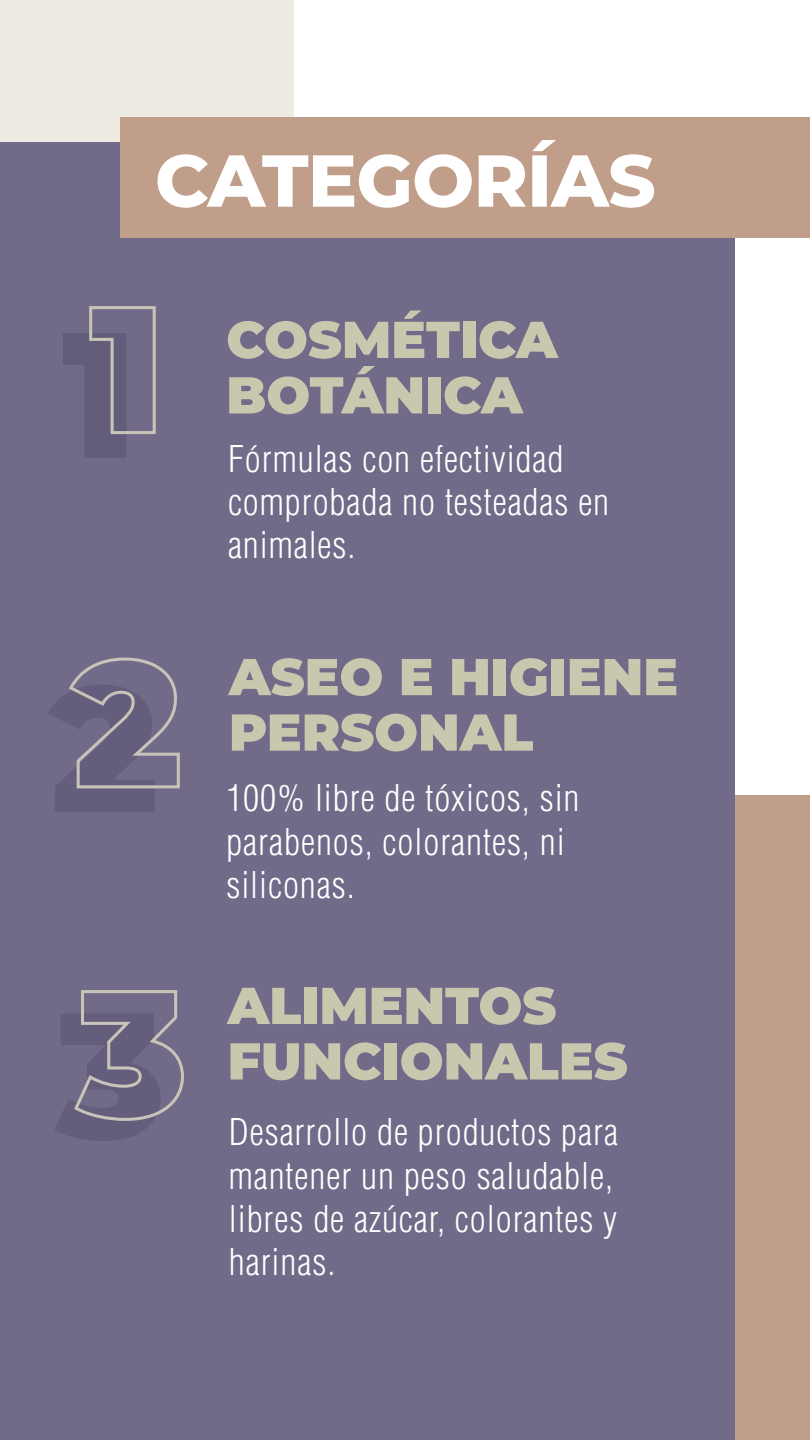
<style>
.page{position:relative;width:810px;height:1440px;background:#fff}
.page>*{position:absolute;margin:0;border:0;box-sizing:border-box;transform-origin:0 0}
.t1{font:800 73.43px "Montserrat";letter-spacing:-.01em;color:#fff}
.t2{font:900 51.75px/55.5px "Montserrat";color:#c8c8ae}
.t3{font:300 condensed 36px/43.2px "Helvetica LT Std";letter-spacing:.025em;color:#fff}
</style>
<div class="page">
<div style="left:0;top:0;width:293px;height:376px;background:#eeebe2"></div>
<div style="left:91px;top:796px;width:719px;height:644px;background:#c19e8a"></div>
<div style="left:0;top:142px;width:735px;height:1298px;background:#716a89"></div>
<div style="left:120px;top:117px;width:690px;height:121px;background:#c19e8a"></div>
<svg style="left:89px;top:306px;width:67px;height:128px"></svg>
<svg style="left:69px;top:657px;width:111px;height:132px"></svg>
<svg style="left:74px;top:990px;width:110px;height:131px"></svg>
<h1 class="t1" style="left:155px;top:127px;width:502px">CATEGORÍAS</h1>
<h2 class="t2" style="left:226px;top:309px;width:333px">COSMÉTICA<br>BOTÁNICA</h2>
<p class="t3" style="left:228px;top:437px;width:383px">Fórmulas con efectividad comprobada no testeadas en animales.</p>
<h2 class="t2" style="left:229px;top:646px;width:451px">ASEO E HIGIENE<br>PERSONAL</h2>
<p class="t3" style="left:226px;top:776px;width:355px">100% libre de tóxicos, sin parabenos, colorantes, ni siliconas.</p>
<h2 class="t2" style="left:228px;top:975px;width:402px">ALIMENTOS<br>FUNCIONALES</h2>
<p class="t3" style="left:229px;top:1111px;width:391px">Desarrollo de productos para mantener un peso saludable, libres de azúcar, colorantes y harinas.</p>
</div>
